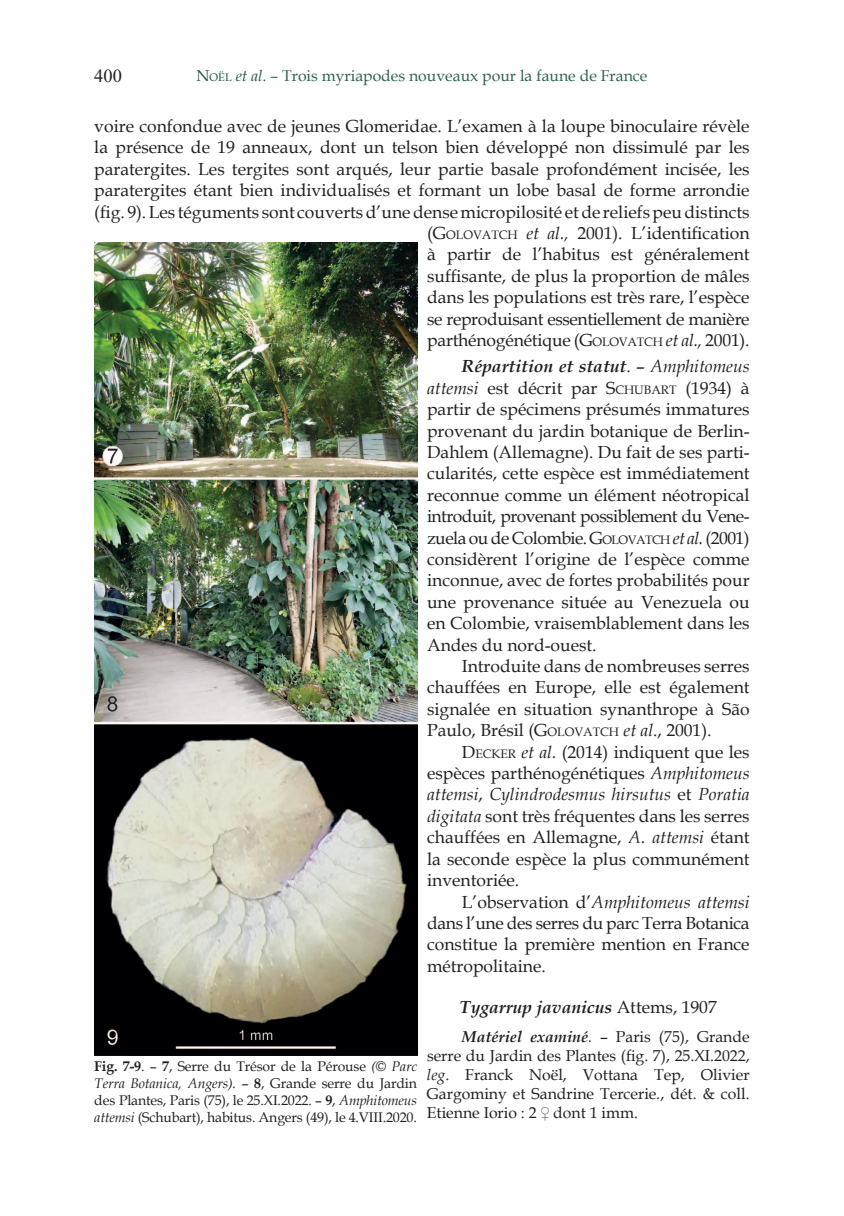
<style>
.page{position:relative;width:844px;height:1216px;background:#fff}
.page>*{position:absolute;margin:0;border:0;box-sizing:border-box;transform-origin:0 0}
.t1{font:18.38px "Times New Roman";color:#231f20}
.t2{font:17.5px/21.3px "Book Antiqua";color:#231f20;text-align:justify}
.t3{font:italic 700 17.5px "Book Antiqua";color:#231f20}
.t4{font:15.75px/19.1px "Book Antiqua";color:#231f20;text-align:justify}
.t5{font:15.75px "Book Antiqua";color:#2d6451}
.t6{font:14px/16.8px "Book Antiqua";letter-spacing:-.01em;color:#231f20;text-align:justify}
.s1{color:#225647}
.s2{font-size:11.03px;color:#225647}
.s3{font-style:italic;color:#225647}
.s4{font-style:inherit}
.s5{font-size:12.25px}
.s6{font-style:italic}
.s7{font-weight:700;font-style:italic}
.s8{font-weight:400;font-style:normal}
.s9{font-weight:700}
</style>
<div class="page">
<img style="left:94px;top:242px;width:323px;height:812px">
<p class="t5" style="left:196px;top:65px;width:452px"><span class="s1">N</span><span class="s2">OËL</span> <span class="s3">et al</span><span class="s1">.</span> <span class="s3">–</span> Trois myriapodes nouveaux pour la faune de France</p>
<p class="t1" style="left:94px;top:63px;width:29px">400</p>
<p class="t2" style="left:94px;top:115px;width:656px;text-align:right">voire confondue avec de jeunes Glomeridae. L’examen à la loupe binoculaire révèle la présence de 19 anneaux, dont un telson bien développé non dissimulé par les paratergites. Les tergites sont arqués, leur partie basale profondément incisée, les paratergites étant bien individualisés et formant un lobe basal de forme arrondie (fig. 9). Les téguments sont couverts d’une dense micropilosité et de reliefs peu distincts (<span class="s4">G</span><span class="s5">OLOVATCH</span> <span class="s6">et al.,</span> 2001). L’identification<br>à partir de l’habitus est généralement<br>suffisante, de plus la proportion de mâles<br>dans les populations est très rare, l’espèce<br>se reproduisant essentiellement de manière<br>parthénogénétique (<span class="s4">G</span><span class="s5">OLOVATCH</span> <span class="s6">et al.,</span> 2001).</p>
<p class="t2" style="left:427px;top:355px;width:324px;text-indent:35px"><span class="s7">Répartition et statut</span>. – <span class="s6">Amphitomeus attemsi</span> est décrit par <span class="s4">S</span><span class="s5">CHUBART</span> (1934) à partir de spécimens présumés immatures provenant du jardin botanique de Berlin-Dahlem (Allemagne). Du fait de ses parti&shy;cularités, cette espèce est immédiatement reconnue comme un élément néotropical introduit, provenant possiblement du Vene&shy;zuela ou de Colombie. <span class="s4">G</span><span class="s5">OLOVATCH</span> <span class="s6">et al.</span> (2001) considèrent l’origine de l’espèce comme inconnue, avec de fortes probabilités pour une provenance située au Venezuela ou en Colombie, vraisemblablement dans les Andes du nord-ouest.</p>
<p class="t2" style="left:427px;top:655px;width:324px;text-indent:35px">Introduite dans de nombreuses serres chauffées en Europe, elle est également signalée en situation synanthrope à São Paulo, Brésil (<span class="s4">G</span><span class="s5">OLOVATCH</span> <span class="s6">et al</span>., 2001).</p>
<p class="t2" style="left:427px;top:740px;width:324px;text-indent:35px"><span class="s4">D</span><span class="s5">ECKER</span> <span class="s6">et al.</span> (2014) indiquent que les espèces parthénogénétiques <span class="s6">Amphitomeus attemsi</span>, <span class="s6">Cylindrodesmus hirsutus</span> et <span class="s6">Poratia digitata</span> sont très fréquentes dans les serres chauffées en Allemagne, <span class="s6">A. attemsi</span> étant la seconde espèce la plus communément inventoriée.</p>
<p class="t2" style="left:427px;top:890px;width:324px;text-indent:35px">L’observation d’<span class="s6">Amphitomeus attemsi </span>dans l’une des serres du parc Terra Botanica constitue la première mention en France métropolitaine.</p>
<p class="t3" style="left:460px;top:994px;width:258px">Tygarrup javanicus <span class="s8">Attems, 1907</span></p>
<p class="t4" style="left:427px;top:1026px;width:324px;text-indent:35px"><span class="s7">Matériel examiné</span><span class="s6">.</span> – Paris (75), Grande serre du Jardin des Plantes (fig. 7), 25.XI.2022, <span class="s6">leg</span>. Franck Noël, Vottana Tep, Olivier Gargominy et Sandrine Tercerie<span class="s6">.</span>, dét. &amp; coll.<br>Etienne Iorio : 2 ♀ dont 1 imm.</p>
<p class="t6" style="left:94px;top:1057px;width:324px"><span class="s9">Fig. 7-9</span><span class="s4">.</span> – <span class="s9">7</span>, Serre du Trésor de la Pérouse <span class="s6">(© Parc Terra Botanica, Angers).</span> – <span class="s9">8</span>, Grande serre du Jardin des Plantes, Paris (75), le 25.XI.2022. – <span class="s9">9</span>, <span class="s6">Amphitomeus attemsi</span> (Schubart), habitus. Angers (49), le 4.VIII.2020.</p>
</div>
